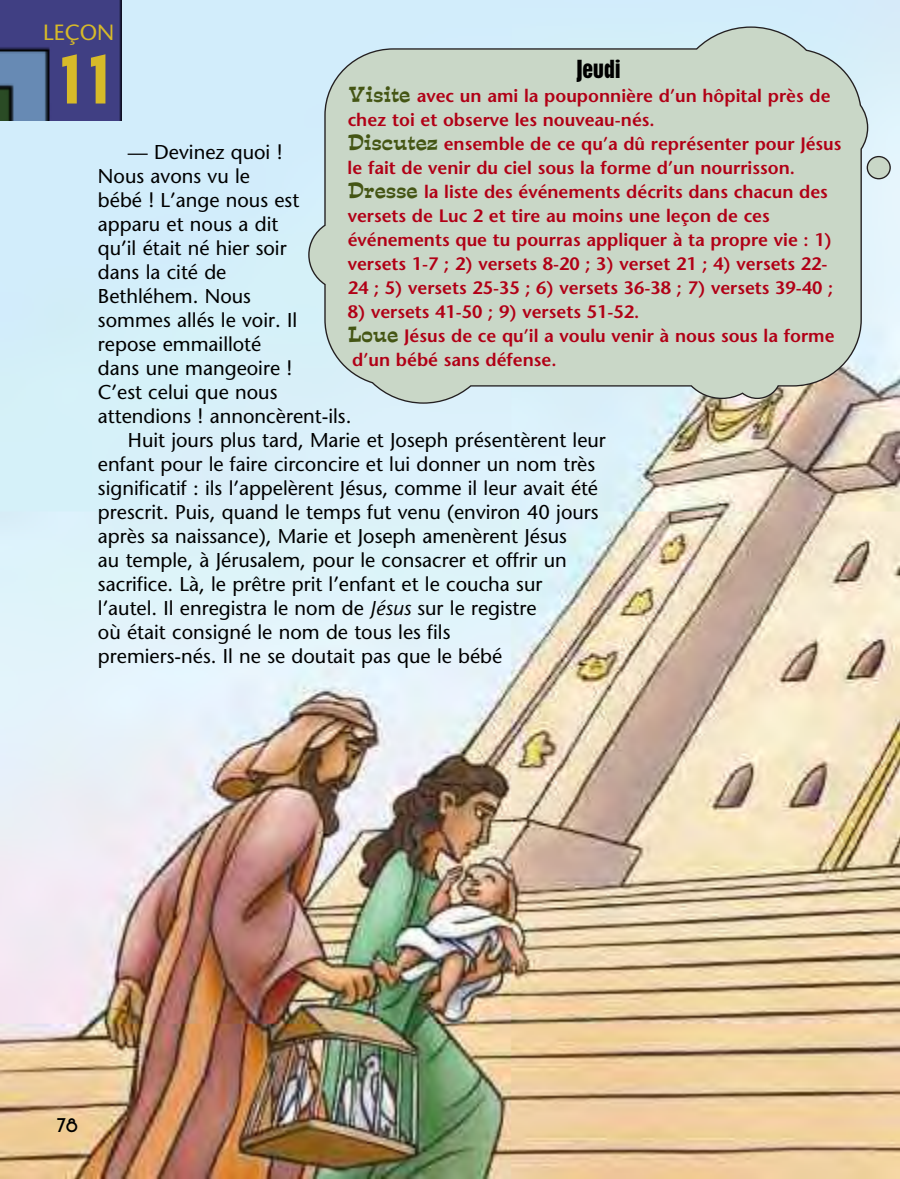
<style>
.page{position:relative;width:900px;height:1179px;background:#fff}
.page>*{position:absolute;margin:0;border:0;box-sizing:border-box;transform-origin:0 0}
.t1{font:700 condensed 64px "Placard";color:#d7ba29}
.t2{font:700 condensed 24px "Placard";color:#000}
.t3{font:22px "Stone Sans";color:#d7ba29}
.t4{font:20px "Stone Sans";color:#000}
.t5{font:700 20px "New Garden";color:#000}
.t6{font:600 18px/24px "Stone Sans";color:#b10016}
.s1{font-family:"Estro Font";font-weight:400;font-size:20px;color:#445514}
.s2{font-style:italic}
</style>
<div class="page">
<img style="left:0;top:0;width:900px;height:1179px">
<img style="left:0;top:0;width:122px;height:120px">
<svg style="left:308px;top:26px;width:561px;height:378px;background:#c8d7cb"></svg>
<div style="left:867px;top:157px;width:23px;height:22px;background:#c9d7c7;border-radius:50%"></div>
<div style="left:867px;top:156px;width:24px;height:23px;border:1px solid #231f20;border-radius:50%"></div>
<p class="t3" style="left:43px;top:23px;width:73px">LEÇON</p>
<h1 class="t1" style="left:57px;top:55px;width:59px">11</h1>
<p class="t2" style="left:577px;top:59px;width:46px">Jeudi</p>
<p class="t6" style="left:348px;top:85px;width:495px"><span class="s1">Visite</span> avec un ami la pouponnière d’un hôpital près de chez toi et observe les nouveau-nés.<br><span class="s1">Discutez</span> ensemble de ce qu’a dû représenter pour Jésus le fait de venir du ciel sous la forme d’un nourrisson.<br><span class="s1">Dresse</span> la liste des événements décrits dans chacun des versets de Luc 2 et tire au moins une leçon de ces événements que tu pourras appliquer à ta propre vie : 1) versets 1-7 ; 2) versets 8-20 ; 3) verset 21 ; 4) versets 22- 24 ; 5) versets 25-35 ; 6) versets 36-38 ; 7) versets 39-40 ;</p>
<p class="t6" style="left:348px;top:301px;width:488px">8) versets 41-50 ; 9) versets 51-52.<br><span class="s1">Loue</span> Jésus de ce qu’il a voulu venir à nous sous la forme d’un bébé sans défense.</p>
<p class="t4" style="left:128px;top:144px;width:156px">— Devinez quoi !</p>
<p class="t4" style="left:98px;top:168px;width:154px">Nous avons vu le</p>
<p class="t4" style="left:98px;top:192px;width:203px">bébé ! L’ange nous est</p>
<p class="t4" style="left:98px;top:216px;width:182px">apparu et nous a dit</p>
<p class="t4" style="left:98px;top:240px;width:190px">qu’il était né hier soir</p>
<p class="t4" style="left:98px;top:264px;width:130px">dans la cité de</p>
<p class="t4" style="left:98px;top:288px;width:155px">Bethléhem. Nous</p>
<p class="t4" style="left:98px;top:312px;width:201px">sommes allés le voir. Il</p>
<p class="t4" style="left:98px;top:336px;width:165px">repose emmailloté</p>
<p class="t4" style="left:98px;top:360px;width:196px">dans une mangeoire !</p>
<p class="t4" style="left:98px;top:384px;width:181px">C’est celui que nous</p>
<p class="t4" style="left:98px;top:408px;width:255px">attendions ! annoncèrent-ils.</p>
<p class="t4" style="left:128px;top:432px;width:479px">Huit jours plus tard, Marie et Joseph présentèrent leur</p>
<p class="t4" style="left:98px;top:456px;width:499px">enfant pour le faire circoncire et lui donner un nom très</p>
<p class="t4" style="left:98px;top:480px;width:502px">significatif : ils l’appelèrent Jésus, comme il leur avait été</p>
<p class="t4" style="left:98px;top:504px;width:502px">prescrit. Puis, quand le temps fut venu (environ 40 jours</p>
<p class="t4" style="left:98px;top:528px;width:471px">après sa naissance), Marie et Joseph amenèrent Jésus</p>
<p class="t4" style="left:98px;top:552px;width:470px">au temple, à Jérusalem, pour le consacrer et offrir un</p>
<p class="t4" style="left:98px;top:576px;width:446px">sacrifice. Là, le prêtre prit l’enfant et le coucha sur</p>
<p class="t4" style="left:98px;top:600px;width:440px">l’autel. Il enregistra le nom de <span class="s2">Jésus</span> sur le registre</p>
<p class="t4" style="left:98px;top:624px;width:354px">où était consigné le nom de tous les fils</p>
<p class="t4" style="left:98px;top:648px;width:406px">premiers-nés. Il ne se doutait pas que le bébé</p>
<p class="t5" style="left:57px;top:1114px;width:23px">78</p>
</div>
